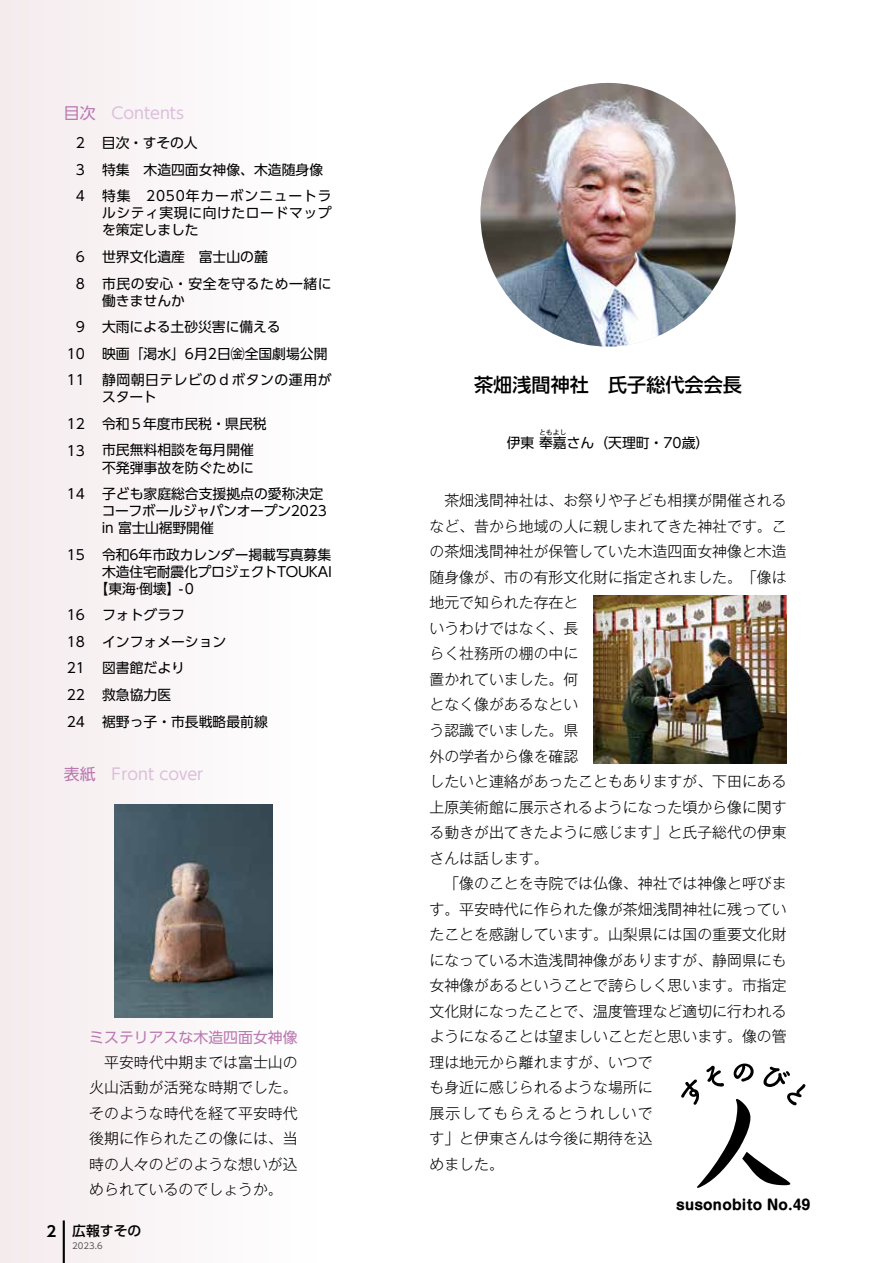
<style>
.page{position:relative;width:893px;height:1263px;background:#fff}
.page>*{position:absolute;margin:0;border:0;box-sizing:border-box;transform-origin:0 0}
.t1{font:500 19.2px "UD Shin Go Pro";color:#000}
.t2{font:15.9px "UD Shin Go Pro";color:#dbbedb}
.t3{font:300 14.85px/25.5px "Gothic MB101 Pro";color:#000}
.t4{font:14.85px "UD Shin Go Pro";color:#ba79b1}
.t5{font:700 14.85px "UD Shin Go Pro De";color:#000}
.t6{font:13.8px/26.5px "UD Shin Go Pro";color:#000}
.t7{font:13.8px/17px "UD Shin Go Pro";letter-spacing:.04em;color:#000}
.t8{font:700 13.8px "Shin M Go Pro";color:#000}
.t9{font:500 13.8px "UD Shin Go Pro";color:#000}
.t10{font:8.55px "UD Shin Go Pro";color:#595757}
.t11{font:6.9px "UD Shin Go Pro";color:#000}
.s1{color:#ba79b1}
</style>
<div class="page">
<div style="left:0;top:0;width:332px;height:1263px;background:#faf5f6"></div>
<svg style="left:681px;top:1063px;width:125px;height:125px"></svg>
<img style="left:480px;top:83px;width:256px;height:264px">
<img style="left:593px;top:595px;width:194px;height:168px">
<img style="left:115px;top:805px;width:157px;height:212px">
<hr style="left:63px;top:1220px;width:2px;height:43px;background:#000">
<p class="t2" style="left:64px;top:100px;width:122px"><span class="s1">目次　</span>Contents</p>
<p class="t6" style="left:102px;top:129px;width:231px">目次・すその人<br>特集　木造四面女神像、木造随身像特集　2050年カーボンニュートラ</p>
<p class="t7" style="left:102px;top:204px;width:231px">ルシティ実現に向けたロードマップを策定しました</p>
<p class="t7" style="left:102px;top:243px;width:231px;line-height:26.5px">世界文化遺産　富士山の麓<br>市民の安心・安全を守るため一緒に</p>
<p class="t6" style="left:102px;top:287px;width:231px">働きませんか<br>大雨による土砂災害に備える<br>映画「渇水」6月2日㈮全国劇場公開静岡朝日テレビのｄボタンの運用が</p>
<p class="t6" style="left:102px;top:383px;width:166px">スタート<br>令和５年度市民税・県民税市民無料相談を毎月開催</p>
<p class="t6" style="left:102px;top:454px;width:223px">不発弾事故を防ぐために<br>子ども家庭総合支援拠点の愛称決定</p>
<p class="t6" style="left:102px;top:502px;width:226px;line-height:17px">コーフボールジャパンオープン2023 in 富士山裾野開催</p>
<p class="t6" style="left:102px;top:545px;width:232px;line-height:17px;text-align:justify">令和6年市政カレンダー掲載写真募集木造住宅耐震化プロジェクトTOUKAI【東海·倒壊】-０</p>
<p class="t6" style="left:102px;top:601px;width:167px">フォトグラフ<br>インフォメーション<br>図書館だより<br>救急協力医<br>裾野っ子・市長戦略最前線</p>
<p class="t6" style="left:76px;top:129px;width:11px;text-align:justify">2<br>3<br>4</p>
<p class="t6" style="left:76px;top:243px;width:11px">6<br>8</p>
<p class="t6" style="left:67px;top:313px;width:20px;text-align:justify;text-indent:9px">9<br>10<br>11</p>
<p class="t6" style="left:67px;top:410px;width:20px">12<br>13</p>
<p class="t6" style="left:67px;top:480px;width:20px">14</p>
<p class="t6" style="left:67px;top:541px;width:20px">15</p>
<p class="t6" style="left:67px;top:601px;width:20px;text-align:justify">16<br>18<br>21<br>22<br>24</p>
<p class="t2" style="left:64px;top:761px;width:141px"><span class="s1">表紙　</span>Front cover</p>
<p class="t5" style="left:47px;top:1219px;width:11px">2</p>
<p class="t4" style="left:89px;top:1025px;width:210px">ミステリアスな木造四面女神像</p>
<p class="t3" style="left:89px;top:1047px;width:210px;text-align:justify">　平安時代中期までは富士山の火山活動が活発な時期でした。そのような時代を経て平安時代後期に作られたこの像には、当時の人々のどのような想いが込められているのでしょうか。</p>
<p class="t9" style="left:72px;top:1220px;width:71px">広報すその</p>
<p class="t10" style="left:72px;top:1239px;width:32px">2023.6</p>
<p class="t1" style="left:474px;top:369px;width:269px">茶畑浅間神社　氏子総代会会長</p>
<p class="t11" style="left:539px;top:426px;width:29px">ともよし</p>
<p class="t6" style="left:507px;top:429px;width:204px">伊東 奉嘉さん（天理町・70歳）</p>
<p class="t3" style="left:429px;top:486px;width:359px">　茶畑浅間神社は、お祭りや子ども相撲が開催されるなど、昔から地域の人に親しまれてきた神社です。この茶畑浅間神社が保管していた木造四面女神像と木造随身像が、市の有形文化財に指定されました。「像は地元で知られた存在と<br>いうわけではなく、長<br>らく社務所の棚の中に<br>置かれていました。何<br>となく像があるなとい<br>う認識でいました。県<br>外の学者から像を確認<br>したいと連絡があったこともありますが、下田にある上原美術館に展示されるようになった頃から像に関する動きが出てきたように感じます」と氏子総代の伊東さんは話します。<br>　「像のことを寺院では仏像、神社では神像と呼びます。平安時代に作られた像が茶畑浅間神社に残っていたことを感謝しています。山梨県には国の重要文化財になっている木造浅間神像がありますが、静岡県にも女神像があるということで誇らしく思います。市指定文化財になったことで、温度管理など適切に行われるようになることは望ましいことだと思います。像の管理は地元から離れますが、いつで<br>も身近に感じられるような場所に<br>展示してもらえるとうれしいで<br>す」と伊東さんは今後に期待を込<br>めました。</p>
<p class="t8" style="left:676px;top:1194px;width:136px">susonobito No.49</p>
</div>
